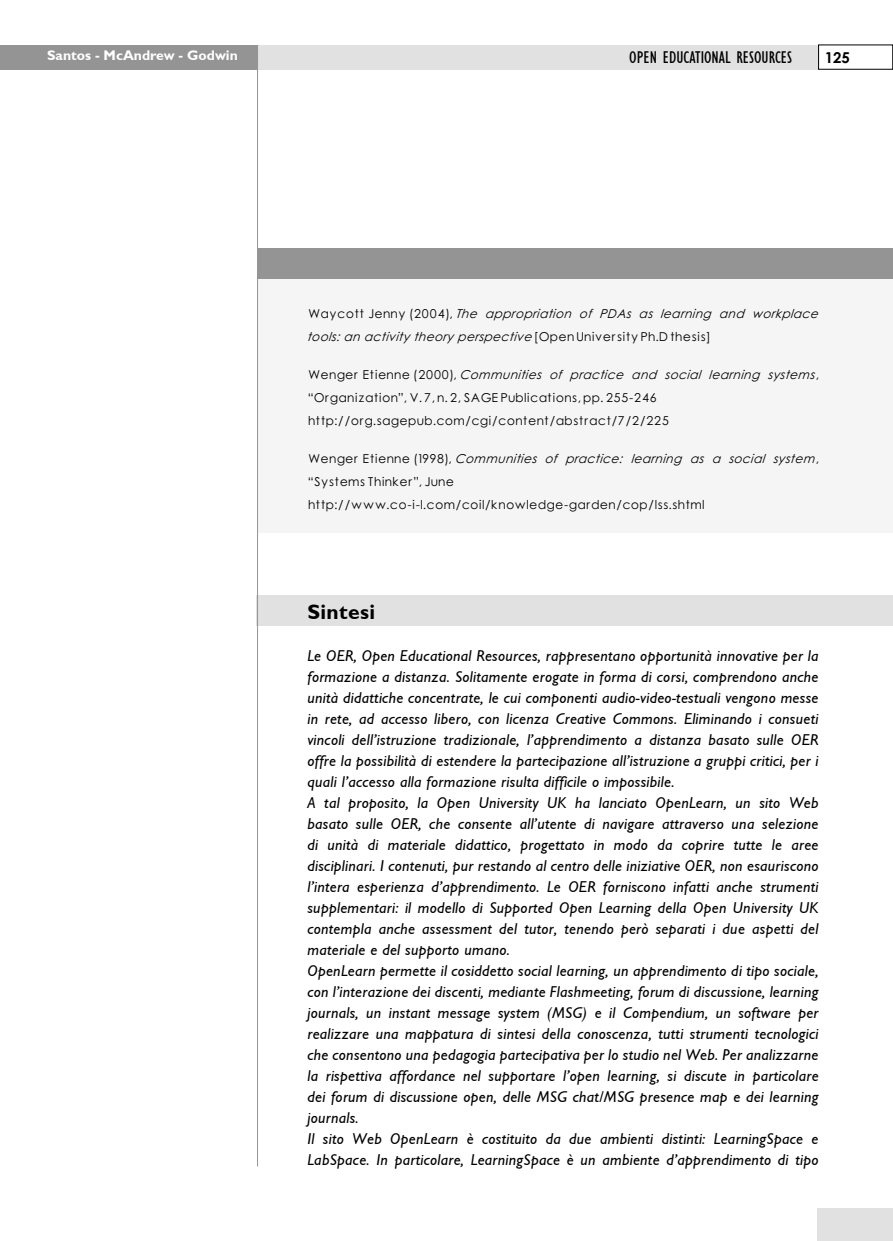
<style>
.page{position:relative;width:893px;height:1241px;background:#fff}
.page>*{position:absolute;margin:0;border:0;box-sizing:border-box;transform-origin:0 0}
.t1{font:700 21px "Formamente";letter-spacing:.02em;color:#000}
.t2{font:17.5px "Formamente Condensed";color:#000}
.t3{font:italic 15.75px/21px "Formamente";letter-spacing:.02em;color:#000}
.t4{font:700 15.05px "Century Gothic";color:#000}
.t5{font:700 14px "Formamente";color:#fff}
.t6{font:italic 12.25px/22.8px "Forma Gotik i";color:#000}
.t7{font:12.25px/22.8px "Forma Gotik";letter-spacing:.03em;color:#000}
.s1{font-family:"Forma Gotik";font-style:normal}
</style>
<div class="page">
<div style="left:258px;top:248px;width:635px;height:31px;background:#949494"></div>
<div style="left:258px;top:279px;width:635px;height:253px;background:#f5f5f5"></div>
<div style="left:257px;top:595px;width:636px;height:31px;background:#e1e1e1"></div>
<div style="left:228px;top:45px;width:591px;height:24px;background:#e1e1e1"></div>
<div style="left:0;top:45px;width:258px;height:24px;background:#949494"></div>
<hr style="left:257px;top:50px;width:1px;height:1116px;background:#949494">
<div style="left:817px;top:1208px;width:76px;height:32px;background:#e1e1e1"></div>
<p class="t5" style="left:47px;top:47px;width:192px">Santos - McAndrew - Godwin</p>
<p class="t2" style="left:629px;top:47px;width:164px">OPEN EDUCATIONAL RESOURCES</p>
<p class="t4" style="left:825px;top:46px;width:27px">125</p>
<p class="t6" style="left:307px;top:302px;width:516px"><span class="s1">W a y c o t t J e n n y ( 2 0 0 4 ) ,</span> The appropriation of PDAs as learning and workplace tools: an activity theory perspective <span class="s1">[ O p e n U n i v e r s i t y P h . D t h e s i s ]</span></p>
<p class="t6" style="left:307px;top:363px;width:513px"><span class="s1">W e n g e r E t i e n n e ( 2 0 0 0 ) ,</span> Communities of practice and social learning systems<span class="s1">,</span></p>
<p class="t7" style="left:307px;top:386px;width:362px">“Organization”, V. 7, n. 2, SAGE Publications, pp. 255-246 http://org.sagepub.com/cgi/content/abstract/7/2/225</p>
<p class="t6" style="left:307px;top:447px;width:513px"><span class="s1">W e n g e r E t i e n n e ( 1 9 9 8 ) ,</span> Communities of practice: learning as a social system<span class="s1">,</span></p>
<p class="t7" style="left:307px;top:470px;width:398px">“Systems Thinker”, June http://www.co-i-l.com/coil/knowledge-garden/cop/lss.shtml</p>
<h1 class="t1" style="left:307px;top:599px;width:69px">Sintesi</h1>
<p class="t3" style="left:307px;top:645px;width:513px">Le OER, Open Educational Resources, rappresentano opportunità innovative per la formazione a distanza. Solitamente erogate in forma di corsi, comprendono anche unità didattiche concentrate, le cui componenti audio-video-testuali vengono messe in rete, ad accesso libero, con licenza Creative Commons. Eliminando i consueti vincoli dell’istruzione tradizionale, l’apprendimento a distanza basato sulle OER offre la possibilità di estendere la partecipazione all’istruzione a gruppi critici, per i quali l’accesso alla formazione risulta difficile o impossibile.<br>A tal proposito, la Open University UK ha lanciato OpenLearn, un sito Web basato sulle OER, che consente all’utente di navigare attraverso una selezione di unità di materiale didattico, progettato in modo da coprire tutte le aree disciplinari. I contenuti, pur restando al centro delle iniziative OER, non esauriscono l’intera esperienza d’apprendimento. Le OER forniscono infatti anche strumenti supplementari: il modello di Supported Open Learning della Open University UK contempla anche assessment del tutor, tenendo però separati i due aspetti del materiale e del supporto umano.<br>OpenLearn permette il cosiddetto social learning, un apprendimento di tipo sociale, con l’interazione dei discenti, mediante Flashmeeting, forum di discussione, learning journals, un instant message system (MSG) e il Compendium, un software per realizzare una mappatura di sintesi della conoscenza, tutti strumenti tecnologici che consentono una pedagogia partecipativa per lo studio nel Web. Per analizzarne la rispettiva affordance nel supportare l’open learning, si discute in particolare dei forum di discussione open, delle MSG chat/MSG presence map e dei learning journals.<br>Il sito Web OpenLearn è costituito da due ambienti distinti: LearningSpace e LabSpace. In particolare, LearningSpace è un ambiente d’apprendimento di tipo</p>
</div>
